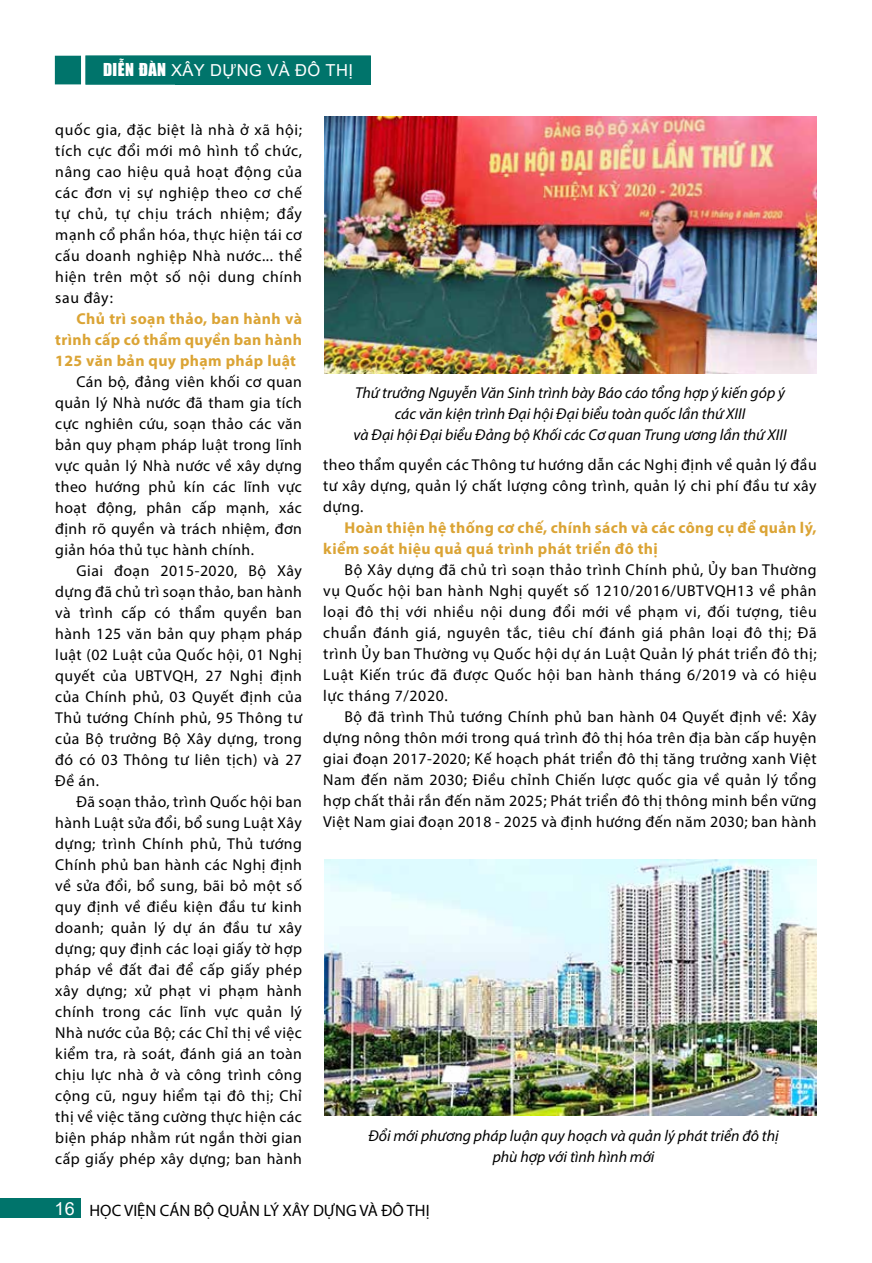
<style>
.page{position:relative;width:872px;height:1263px;background:#fff}
.page>*{position:absolute;margin:0;border:0;box-sizing:border-box;transform-origin:0 0}
.t1{font:16.5px "Myriad Pro";color:#000}
.t2{font:16.5px "Arial";letter-spacing:.025em;color:#fff}
.t3{font:15.75px/21px "Myriad Pro";letter-spacing:.03em;color:#000101;text-align:justify}
.t4{font:italic 15.75px/21px "Myriad Pro";color:#000101;text-align:center}
.t5{font:700 15.75px/21px "Myriad Pro";letter-spacing:.025em;color:#dba435;text-align:justify}
.s1{font-family:"UTM Impact"}
.s2{font-family:"Arial";font-size:18px;color:#fff}
</style>
<div class="page">
<img style="left:324px;top:117px;width:492px;height:256px">
<img style="left:324px;top:859px;width:492px;height:257px">
<div style="left:86px;top:56px;width:284px;height:28px;background:#00746b"></div>
<div style="left:55px;top:56px;width:26px;height:28px;background:#00746b"></div>
<div style="left:0;top:1198px;width:81px;height:20px;background:#00746b"></div>
<p class="t2" style="left:103px;top:59px;width:251px"><span class="s1">DIỄN ĐÀN</span> XÂY DỰNG VÀ ĐÔ THỊ</p>
<p class="t3" style="left:55px;top:119px;width:248px">quốc gia, đặc biệt là nhà ở xã hội; tích cực đổi mới mô hình tổ chức, nâng cao hiệu quả hoạt động của các đơn vị sự nghiệp theo cơ chế tự chủ, tự chịu trách nhiệm; đẩy mạnh cổ phần hóa, thực hiện tái cơ cấu doanh nghiệp Nhà nước... thể hiện trên một số nội dung chính sau đây:</p>
<p class="t5" style="left:55px;top:308px;width:248px;text-indent:21px">Chủ trì soạn thảo, ban hành và trình cấp có thẩm quyền ban hành 125 văn bản quy phạm pháp luật</p>
<p class="t3" style="left:55px;top:371px;width:248px;text-indent:21px">Cán bộ, đảng viên khối cơ quan quản lý Nhà nước đã tham gia tích cực nghiên cứu, soạn thảo các văn bản quy phạm pháp luật trong lĩnh vực quản lý Nhà nước về xây dựng theo hướng phủ kín các lĩnh vực hoạt động, phân cấp mạnh, xác định rõ quyền và trách nhiệm, đơn giản hóa thủ tục hành chính.</p>
<p class="t3" style="left:55px;top:560px;width:248px;text-indent:21px">Giai đoạn 2015-2020, Bộ Xây dựng đã chủ trì soạn thảo, ban hành và trình cấp có thẩm quyền ban hành 125 văn bản quy phạm pháp luật (02 Luật của Quốc hội, 01 Nghị quyết của UBTVQH, 27 Nghị định của Chính phủ, 03 Quyết định của Thủ tướng Chính phủ, 95 Thông tư của Bộ trưởng Bộ Xây dựng, trong đó có 03 Thông tư liên tịch) và 27<br>Đề án.</p>
<p class="t3" style="left:55px;top:791px;width:248px;text-indent:21px">Đã soạn thảo, trình Quốc hội ban hành Luật sửa đổi, bổ sung Luật Xây dựng; trình Chính phủ, Thủ tướng Chính phủ ban hành các Nghị định về sửa đổi, bổ sung, bãi bỏ một số quy định về điều kiện đầu tư kinh doanh; quản lý dự án đầu tư xây dựng; quy định các loại giấy tờ hợp pháp về đất đai để cấp giấy phép xây dựng; xử phạt vi phạm hành chính trong các lĩnh vực quản lý Nhà nước của Bộ; các Chỉ thị về việc kiểm tra, rà soát, đánh giá an toàn chịu lực nhà ở và công trình công cộng cũ, nguy hiểm tại đô thị; Chỉ thị về việc tăng cường thực hiện các biện pháp nhằm rút ngắn thời gian cấp giấy phép xây dựng; ban hành</p>
<p class="t4" style="left:353px;top:382px;width:435px">Thứ trưởng Nguyễn Văn Sinh trình bày Báo cáo tổng hợp ý kiến góp ý các văn kiện trình Đại hội Đại biểu toàn quốc lần thứ XIII<br>và Đại hội Đại biểu Đảng bộ Khối các Cơ quan Trung ương lần thứ XIII</p>
<p class="t3" style="left:323px;top:454px;width:495px">theo thẩm quyền các Thông tư hướng dẫn các Nghị định về quản lý đầu tư xây dựng, quản lý chất lượng công trình, quản lý chi phí đầu tư xây dựng.</p>
<p class="t5" style="left:323px;top:517px;width:495px;text-indent:21px">Hoàn thiện hệ thống cơ chế, chính sách và các công cụ để quản lý, kiểm soát hiệu quả quá trình phát triển đô thị</p>
<p class="t3" style="left:323px;top:559px;width:495px;text-indent:21px">Bộ Xây dựng đã chủ trì soạn thảo trình Chính phủ, Ủy ban Thường vụ Quốc hội ban hành Nghị quyết số 1210/2016/UBTVQH13 về phân loại đô thị với nhiều nội dung đổi mới về phạm vi, đối tượng, tiêu chuẩn đánh giá, nguyên tắc, tiêu chí đánh giá phân loại đô thị; Đã trình Ủy ban Thường vụ Quốc hội dự án Luật Quản lý phát triển đô thị; Luật Kiến trúc đã được Quốc hội ban hành tháng 6/2019 và có hiệu lực tháng 7/2020.</p>
<p class="t3" style="left:323px;top:706px;width:495px;text-indent:21px">Bộ đã trình Thủ tướng Chính phủ ban hành 04 Quyết định về: Xây dựng nông thôn mới trong quá trình đô thị hóa trên địa bàn cấp huyện giai đoạn 2017-2020; Kế hoạch phát triển đô thị tăng trưởng xanh Việt Nam đến năm 2030; Điều chỉnh Chiến lược quốc gia về quản lý tổng hợp chất thải rắn đến năm 2025; Phát triển đô thị thông minh bền vững Việt Nam giai đoạn 2018 - 2025 và định hướng đến năm 2030; ban hành</p>
<p class="t4" style="left:368px;top:1125px;width:412px">Đổi mới phương pháp luận quy hoạch và quản lý phát triển đô thị phù hợp với tình hình mới</p>
<p class="t1" style="left:55px;top:1200px;width:376px"><span class="s2">16</span> HỌC VIỆN CÁN BỘ QUẢN LÝ XÂY DỰNG VÀ ĐÔ THỊ</p>
</div>
